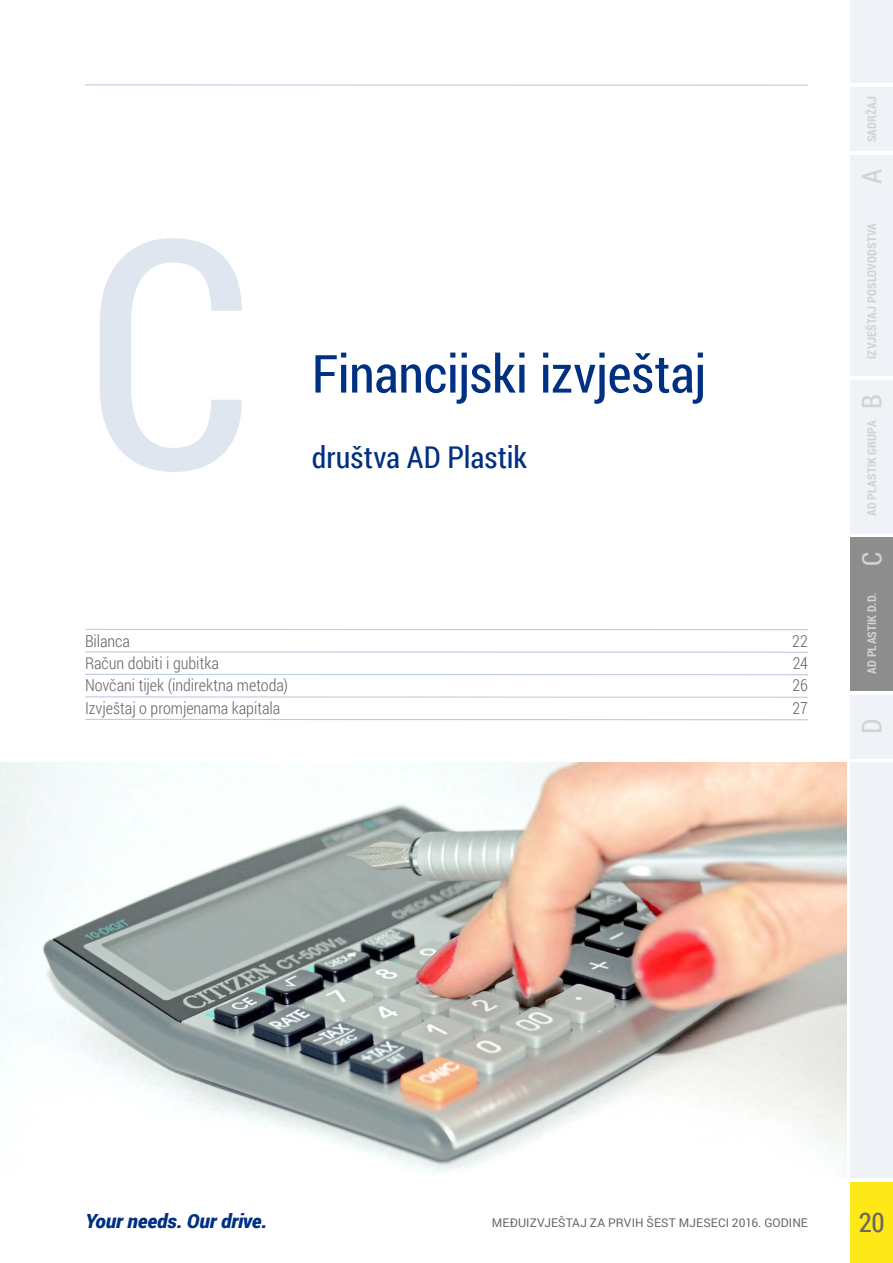
<style>
.page{position:relative;width:893px;height:1263px;background:#fff}
.page>*{position:absolute;margin:0;border:0;box-sizing:border-box;transform-origin:0 0}
.t1{font:319.5px "Roboto Condensed";color:#e0e6f0}
.t2{font:52.5px "Roboto Condensed";letter-spacing:-.005em;color:#003082}
.t3{font:30px "Roboto Condensed";color:#003082}
.t4{font:27px "Roboto Condensed";color:#d1d2d4}
.t5{font:27px "Roboto Condensed";color:#676767}
.t6{font:italic 900 19.5px "Roboto";letter-spacing:-.005em;color:#003082}
.t7{font:300 16.5px "Roboto Condensed";letter-spacing:-.005em;color:#676767}
.t8{font:700 12px "Roboto Condensed";letter-spacing:.015em;color:#d1d2d4}
.t9{font:12px "Roboto";letter-spacing:.005em;color:#676767}
</style>
<div class="page">
<hr style="left:85px;top:84px;width:723px;height:2px;background:#bfcbe1">
<hr style="left:85px;top:629px;width:723px;height:1px;background:#bfcbe1">
<hr style="left:85px;top:651px;width:723px;height:2px;background:#bfcbe1">
<hr style="left:85px;top:674px;width:723px;height:1px;background:#bfcbe1">
<hr style="left:85px;top:696px;width:723px;height:2px;background:#bfcbe1">
<hr style="left:85px;top:719px;width:723px;height:1px;background:#bfcbe1">
<img style="left:0;top:763px;width:846px;height:410px">
<div style="left:850px;top:1182px;width:43px;height:81px;background:#ffe817"></div>
<div style="left:850px;top:155px;width:43px;height:221px;background:#eff2f7"></div>
<div style="left:850px;top:380px;width:43px;height:153px;background:#eff2f7"></div>
<div style="left:850px;top:538px;width:43px;height:153px;background:#8d8d8d"></div>
<div style="left:850px;top:695px;width:43px;height:63px;background:#eff2f7"></div>
<div style="left:850px;top:87px;width:43px;height:63px;background:#eff2f7"></div>
<div style="left:850px;top:0;width:43px;height:83px;background:#eff2f7"></div>
<div style="left:850px;top:763px;width:43px;height:415px;background:#eff2f7"></div>
<p class="t8" style="left:863px;top:142px;width:48px;rotate:-90deg">SADRŽAJ</p>
<h1 class="t1" style="left:85px;top:133px;width:171px">C</h1>
<h2 class="t2" style="left:312px;top:337px;width:396px">Financijski izvještaj</h2>
<h3 class="t3" style="left:312px;top:436px;width:217px">društva AD Plastik</h3>
<p class="t7" style="left:85px;top:629px;width:47px">Bilanca</p>
<p class="t7" style="left:792px;top:629px;width:17px">22</p>
<p class="t7" style="left:85px;top:652px;width:135px">Račun dobiti i gubitka</p>
<p class="t7" style="left:793px;top:652px;width:16px">24</p>
<p class="t7" style="left:85px;top:674px;width:204px">Novčani tijek (indirektna metoda)</p>
<p class="t7" style="left:792px;top:674px;width:17px">26</p>
<p class="t7" style="left:85px;top:696px;width:197px">Izvještaj o promjenama kapitala</p>
<p class="t7" style="left:792px;top:696px;width:17px">27</p>
<h3 class="t4" style="left:853px;top:184px;width:16px;rotate:-90deg">A</h3>
<p class="t8" style="left:863px;top:359px;width:137px;rotate:-90deg">IZVJEŠTAJ POSLOVODSTVA</p>
<h3 class="t4" style="left:853px;top:409px;width:16px;rotate:-90deg">B</h3>
<p class="t8" style="left:863px;top:516px;width:97px;rotate:-90deg">AD PLASTIK GRUPA</p>
<h3 class="t4" style="left:853px;top:566px;width:16px;rotate:-90deg">C</h3>
<p class="t8" style="left:863px;top:674px;width:83px;rotate:-90deg">AD PLASTIK D.D.</p>
<h3 class="t4" style="left:853px;top:734px;width:17px;rotate:-90deg">D</h3>
<p class="t6" style="left:85px;top:1207px;width:184px">Your needs. Our drive.</p>
<p class="t9" style="left:492px;top:1214px;width:318px">MEĐUIZVJEŠTAJ ZA PRVIH ŠEST MJESECI 2016. GODINE</p>
<h3 class="t5" style="left:859px;top:1204px;width:27px">20</h3>
</div>
